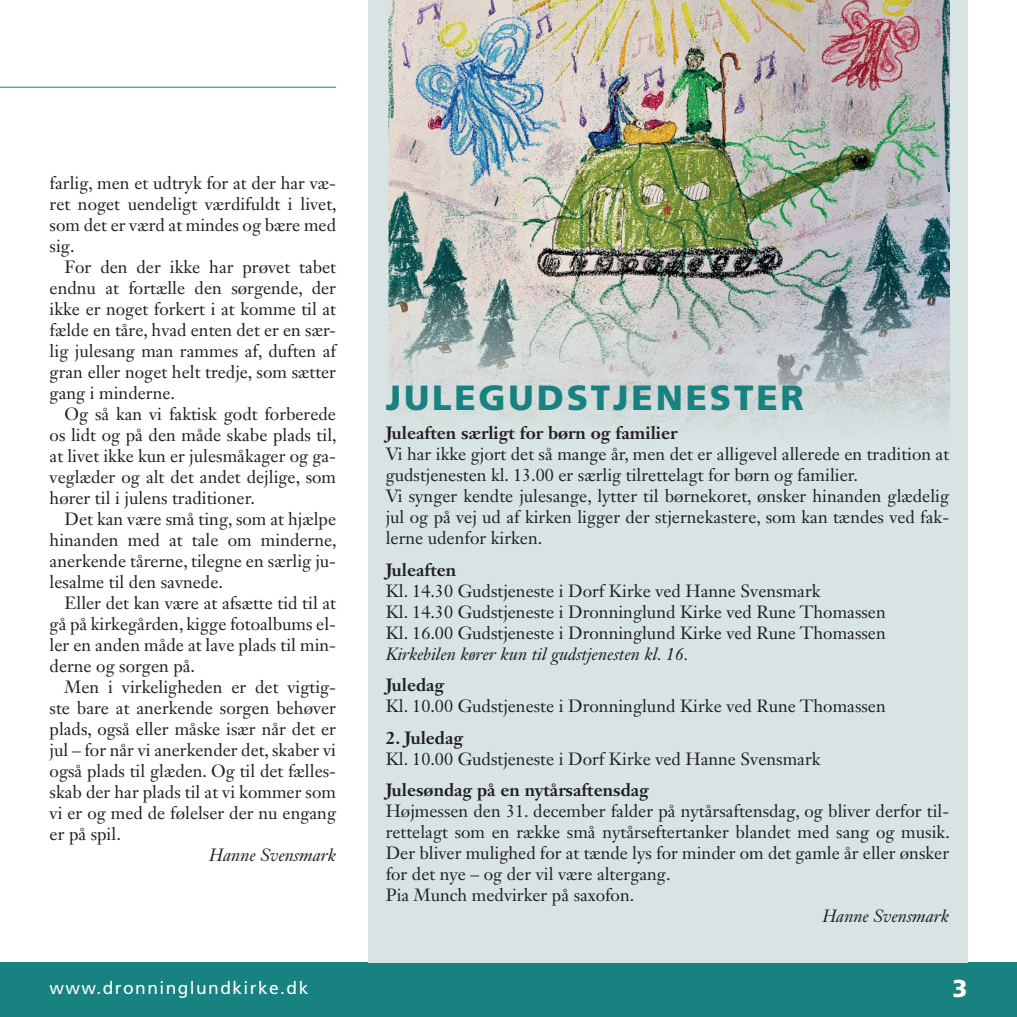
<style>
.page{position:relative;width:1017px;height:1017px;background:#fff}
.page>*{position:absolute;margin:0;border:0;box-sizing:border-box;transform-origin:0 0}
.t1{font:900 35px "Frutiger";letter-spacing:.08em;color:#188280}
.t2{font:900 24.5px "Frutiger";color:#fff}
.t3{font:17.5px/21px "Janson Text LT Std";color:#231f20;text-align:justify}
.t4{font:700 17.5px "Janson Text LT Std";color:#231f20}
.t5{font:italic 17.5px "Janson Text LT Std";color:#231f20}
.t6{font:17.5px "Frutiger";letter-spacing:.08em;color:#fff}
</style>
<div class="page">
<div style="left:0;top:962px;width:1017px;height:55px;background:#188280"></div>
<hr style="left:0;top:87px;width:336px;height:1px;background:#188280">
<div style="left:368px;top:0;width:599px;height:962px;background:#d8e4e4"></div>
<img style="left:389px;top:0;width:560px;height:428px">
<p class="t3" style="left:50px;top:172px;width:289px">farlig, men et udtryk for at der har væ&shy;ret noget uendeligt værdifuldt i livet, som det er værd at mindes og bære med sig.</p>
<p class="t3" style="left:50px;top:256px;width:288px;text-indent:15px">For den der ikke har prøvet tabet endnu at fortælle den sørgende, der ikke er noget forkert i at komme til at fælde en tåre, hvad enten det er en sær&shy;lig julesang man rammes af, duften af gran eller noget helt tredje, som sætter gang i minderne.</p>
<p class="t3" style="left:50px;top:403px;width:289px;text-indent:15px">Og så kan vi faktisk godt forberede os lidt og på den måde skabe plads til, at livet ikke kun er julesmåkager og ga&shy;veglæder og alt det andet dejlige, som hører til i julens traditioner.</p>
<p class="t3" style="left:50px;top:508px;width:289px;text-indent:15px">Det kan være små ting, som at hjælpe hinanden med at tale om minderne, anerkende tårerne, tilegne en særlig ju&shy;lesalme til den savnede.</p>
<p class="t3" style="left:50px;top:592px;width:288px;text-indent:15px">Eller det kan være at afsætte tid til at gå på kirkegården, kigge fotoalbums el&shy;ler en anden måde at lave plads til min&shy;derne og sorgen på.</p>
<p class="t3" style="left:50px;top:676px;width:288px;text-indent:15px">Men i virkeligheden er det vigtig&shy;ste bare at anerkende sorgen behøver plads, også eller måske især når det er jul – for når vi anerkender det, skaber vi også plads til glæden. Og til det fælles&shy;skab der har plads til at vi kommer som vi er og med de følelser der nu engang er på spil.</p>
<p class="t5" style="left:209px;top:844px;width:128px">Hanne Svensmark</p>
<h1 class="t1" style="left:386px;top:376px;width:420px">JULEGUDSTJENESTER</h1>
<p class="t4" style="left:386px;top:422px;width:293px">Juleaften særligt for børn og familier</p>
<p class="t3" style="left:386px;top:443px;width:565px;text-align:left">Vi har ikke gjort det så mange år, men det er alligevel allerede en tradition at gudstjenesten kl. 13.00 er særlig tilrettelagt for børn og familier.<br>Vi synger kendte julesange, lytter til børnekoret, ønsker hinanden glædelig jul og på vej ud af kirken ligger der stjernekastere, som kan tændes ved fak&shy;lerne udenfor kirken.</p>
<p class="t4" style="left:386px;top:558px;width:72px">Juleaften</p>
<p class="t3" style="left:386px;top:580px;width:502px;text-align:left">Kl. 14.30 Gudstjeneste i Dorf Kirke ved Hanne Svensmark<br>Kl. 14.30 Gudstjeneste i Dronninglund Kirke ved Rune Thomassen<br>Kl. 16.00 Gudstjeneste i Dronninglund Kirke ved Rune Thomassen</p>
<p class="t5" style="left:386px;top:643px;width:304px">Kirkebilen kører kun til gudstjenesten kl. 16.</p>
<p class="t4" style="left:386px;top:674px;width:60px">Juledag</p>
<p class="t3" style="left:386px;top:695px;width:502px">Kl. 10.00 Gudstjeneste i Dronninglund Kirke ved Rune Thomassen</p>
<p class="t4" style="left:386px;top:726px;width:79px">2. Juledag</p>
<p class="t3" style="left:386px;top:748px;width:436px">Kl. 10.00 Gudstjeneste i Dorf Kirke ved Hanne Svensmark</p>
<p class="t4" style="left:386px;top:779px;width:265px">Julesøndag på en nytårsaftensdag</p>
<p class="t3" style="left:386px;top:800px;width:566px;text-align:left">Højmessen den 31. december falder på nytårsaftensdag, og bliver derfor til&shy;rettelagt som en række små nytårseftertanker blandet med sang og musik.<br>Der bliver mulighed for at tænde lys for minder om det gamle år eller ønsker for det nye – og der vil være altergang.<br>Pia Munch medvirker på saxofon.</p>
<p class="t5" style="left:822px;top:905px;width:128px">Hanne Svensmark</p>
<p class="t6" style="left:50px;top:978px;width:260px">www.dronninglundkirke.dk</p>
<h2 class="t2" style="left:952px;top:974px;width:16px">3</h2>
</div>
